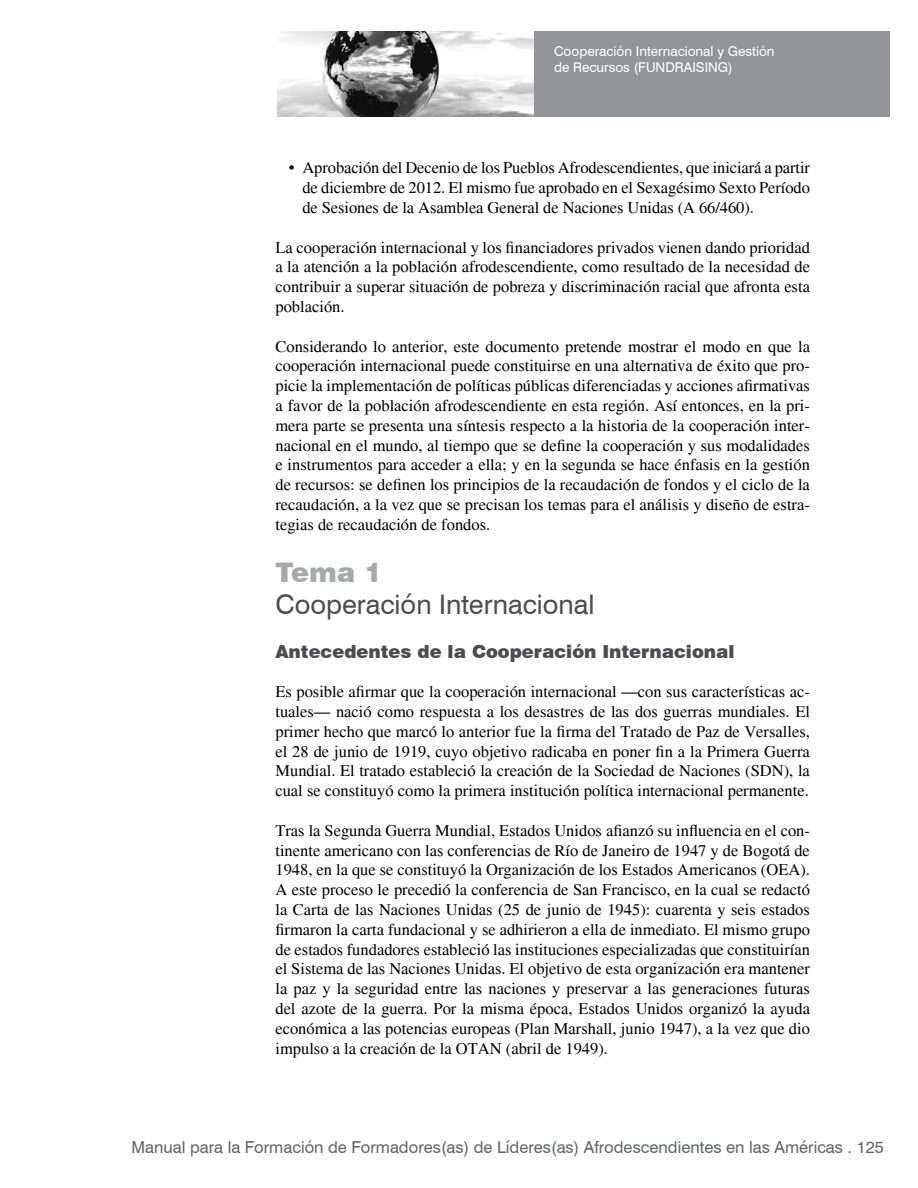
<style>
.page{position:relative;width:918px;height:1188px;background:#fff}
.page>*{position:absolute;margin:0;border:0;box-sizing:border-box;transform-origin:0 0}
.t1{font:27px "Swiss 721 BT";color:#4d4d4f}
.t2{font:900 27px "Swiss 721 BT";color:#a7a9ac}
.t3{font:900 18px "Swiss 721 BT";color:#4d4d4f}
.t4{font:16.5px/19.8px "Times";color:#000;text-align:justify}
.t5{font:16.5px "Swiss 721 BT";color:#636467}
.t6{font:13.5px/16.2px "Swiss 721 BT";color:#fff}
</style>
<div class="page">
<div style="left:277px;top:31px;width:612px;height:86px;background:#939598"></div>
<img style="left:277px;top:31px;width:257px;height:86px">
<p class="t6" style="left:554px;top:43px;width:222px">Cooperación Internacional y Gestión de Recursos (FUNDRAISING)</p>
<p class="t4" style="left:302px;top:158px;width:509px;text-indent:-13px">• Aprobación del Decenio de los Pueblos Afrodescendientes, que iniciará a partir de diciembre de 2012. El mismo fue aprobado en el Sexagésimo Sexto Período de Sesiones de la Asamblea General de Naciones Unidas (A 66/460).</p>
<p class="t4" style="left:275px;top:237px;width:536px">La cooperación internacional y los financiadores privados vienen dando prioridad a la atención a la población afrodescendiente, como resultado de la necesidad de contribuir a superar situación de pobreza y discriminación racial que afronta esta población.</p>
<p class="t4" style="left:275px;top:336px;width:536px">Considerando lo anterior, este documento pretende mostrar el modo en que la cooperación internacional puede constituirse en una alternativa de éxito que pro&shy;picie la implementación de políticas públicas diferenciadas y acciones afirmativas a favor de la población afrodescendiente en esta región. Así entonces, en la pri&shy;mera parte se presenta una síntesis respecto a la historia de la cooperación inter&shy;nacional en el mundo, al tiempo que se define la cooperación y sus modalidades e instrumentos para acceder a ella; y en la segunda se hace énfasis en la gestión de recursos: se definen los principios de la recaudación de fondos y el ciclo de la recaudación, a la vez que se precisan los temas para el análisis y diseño de estra&shy;tegias de recaudación de fondos.</p>
<h1 class="t2" style="left:275px;top:556px;width:108px">Tema 1</h1>
<h1 class="t1" style="left:275px;top:588px;width:321px">Cooperación Internacional</h1>
<p class="t3" style="left:275px;top:640px;width:461px">Antecedentes de la Cooperación Internacional</p>
<p class="t4" style="left:275px;top:682px;width:536px">Es posible afirmar que la cooperación internacional —con sus características ac&shy;tuales— nació como respuesta a los desastres de las dos guerras mundiales. El primer hecho que marcó lo anterior fue la firma del Tratado de Paz de Versalles, el 28 de junio de 1919, cuyo objetivo radicaba en poner fin a la Primera Guerra Mundial. El tratado estableció la creación de la Sociedad de Naciones (SDN), la cual se constituyó como la primera institución política internacional permanente.</p>
<p class="t4" style="left:275px;top:821px;width:536px">Tras la Segunda Guerra Mundial, Estados Unidos afianzó su influencia en el con&shy;tinente americano con las conferencias de Río de Janeiro de 1947 y de Bogotá de 1948, en la que se constituyó la Organización de los Estados Americanos (OEA).<br>A este proceso le precedió la conferencia de San Francisco, en la cual se redactó la Carta de las Naciones Unidas (25 de junio de 1945): cuarenta y seis estados firmaron la carta fundacional y se adhirieron a ella de inmediato. El mismo grupo de estados fundadores estableció las instituciones especializadas que constituirían el Sistema de las Naciones Unidas. El objetivo de esta organización era mantener la paz y la seguridad entre las naciones y preservar a las generaciones futuras del azote de la guerra. Por la misma época, Estados Unidos organizó la ayuda económica a las potencias europeas (Plan Marshall, junio 1947), a la vez que dio impulso a la creación de la OTAN (abril de 1949).</p>
<p class="t5" style="left:131px;top:1137px;width:754px">Manual para la Formación de Formadores(as) de Líderes(as) Afrodescendientes en las Américas . 125</p>
</div>
